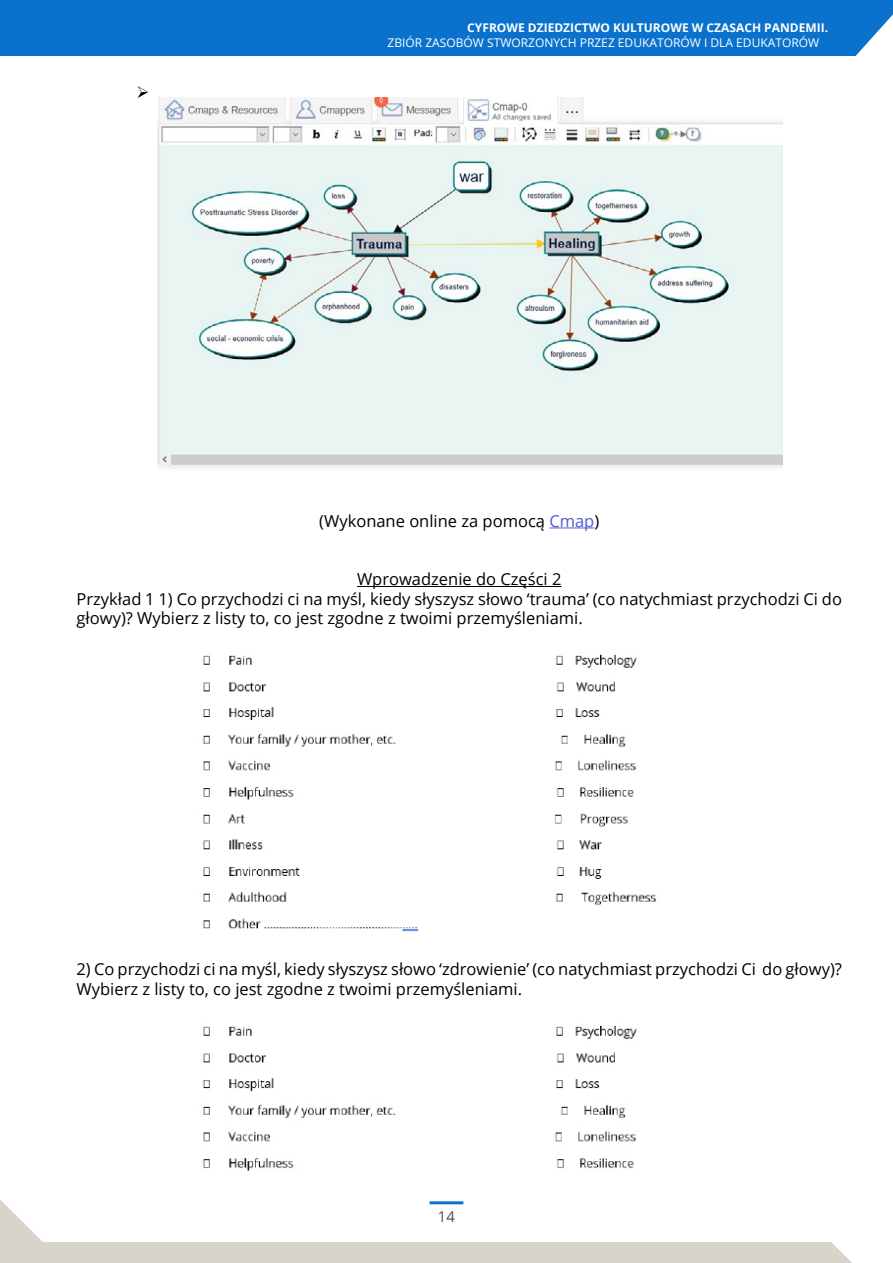
<style>
.page{position:relative;width:893px;height:1263px;background:#fff}
.page>*{position:absolute;margin:0;border:0;box-sizing:border-box;transform-origin:0 0}
.t1{font:16.5px/19.5px "Open Sans";color:#000}
.t2{font:15px "Open Sans";color:#4d4d4d}
.t3{font:12px "Open Sans";color:#fff}
.t4{font:700 12px "Open Sans";color:#fff}
.s1{color:#4f5cd6}
</style>
<div class="page">
<div style="left:0;top:0;width:893px;height:56px;background:#0a72cc"></div>
<div style="left:0;top:1242px;width:893px;height:21px;background:#d9d4ca"></div>
<svg style="left:855px;top:14px;width:38px;height:42px"></svg>
<svg style="left:831px;top:1242px;width:62px;height:21px"></svg>
<hr style="left:430px;top:1201px;width:33px;height:3px;background:#0a72cc">
<svg style="left:0;top:1199px;width:43px;height:43px"></svg>
<hr style="left:549px;top:527px;width:45px;height:1px;background:#4f5cd6">
<hr style="left:357px;top:586px;width:204px;height:1px;background:#000">
<img style="left:158px;top:97px;width:624px;height:372px">
<img style="left:203px;top:654px;width:454px;height:278px">
<img style="left:203px;top:1025px;width:434px;height:146px">
<svg style="left:158px;top:97px;width:8px;height:2px"></svg>
<p class="t4" style="left:467px;top:19px;width:362px">CYFROWE DZIEDZICTWO KULTUROWE W CZASACH PANDEMII.</p>
<p class="t3" style="left:388px;top:34px;width:433px">ZBIÓR ZASOBÓW STWORZONYCH PRZEZ EDUKATORÓW I DLA EDUKATORÓW</p>
<p class="t1" style="left:319px;top:511px;width:282px">(Wykonane online za pomocą <span class="s1">Cmap</span>)</p>
<p class="t1" style="left:77px;top:569px;width:767px;text-indent:280px">Wprowadzenie do Części 2<br>Przykład 1 1) Co przychodzi ci na myśl, kiedy słyszysz słowo ‘trauma’ (co natychmiast przychodzi Ci do głowy)? Wybierz z listy to, co jest zgodne z twoimi przemyśleniami.</p>
<p class="t1" style="left:77px;top:959px;width:767px">2) Co przychodzi ci na myśl, kiedy słyszysz słowo ‘zdrowienie’ (co natychmiast przychodzi Ci do głowy)?<br>Wybierz z listy to, co jest zgodne z twoimi przemyśleniami.</p>
<p class="t2" style="left:438px;top:1206px;width:19px">14</p>
</div>
